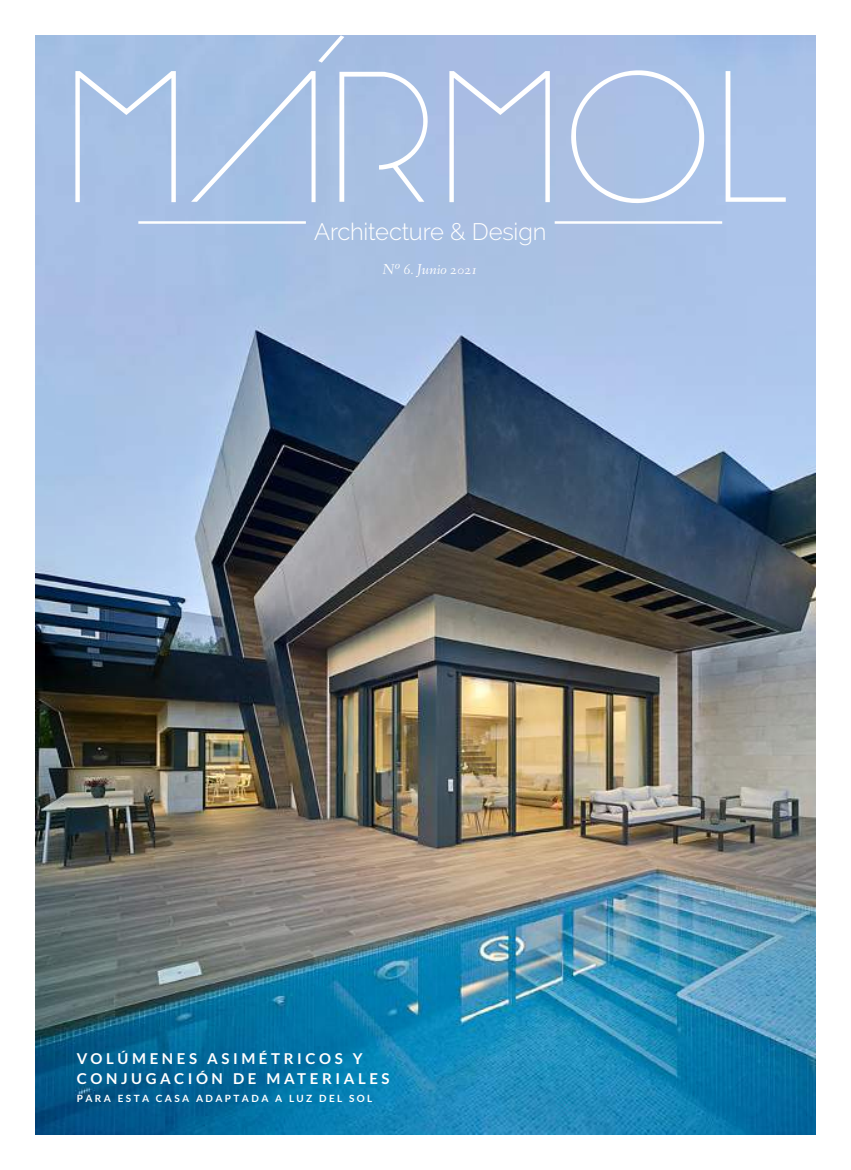
<style>
.page{position:relative;width:851px;height:1170px;background:#fff}
.page>*{position:absolute;margin:0;border:0;box-sizing:border-box;transform-origin:0 0}
.t1{font:183.75px "Arual";color:#fff}
.t2{font:300 23.75px "Raleway";letter-spacing:-.01em;color:#fff}
.t3{font:700 15px/20px "Lato";letter-spacing:.24em;color:#fff}
.t4{font:italic 15px "Fanwood";letter-spacing:-.02em;color:#fff}
.t5{font:700 10px "Lato";letter-spacing:.24em;color:#fff}
</style>
<div class="page">
<img style="left:36px;top:36px;width:779px;height:1098px">
<hr style="left:138px;top:221px;width:168px;height:3px;background:#fff">
<hr style="left:554px;top:221px;width:168px;height:3px;background:#fff">
<svg style="left:318px;top:35px;width:26px;height:28px"></svg>
<h1 class="t1" style="left:64px;top:14px;width:724px">MARMOL</h1>
<h2 class="t2" style="left:314px;top:218px;width:234px">Architecture &amp; Design</h2>
<p class="t4" style="left:382px;top:261px;width:97px">Nº 6. Junio 2021</p>
<p class="t3" style="left:77px;top:1047px;width:314px">VOLÚMENES ASIMÉTRICOS Y<br>CONJUGACIÓN DE MATERIALES</p>
<p class="t5" style="left:77px;top:1092px;width:297px">PARA ESTA CASA ADAPTADA A LUZ DEL SOL</p>
</div>
